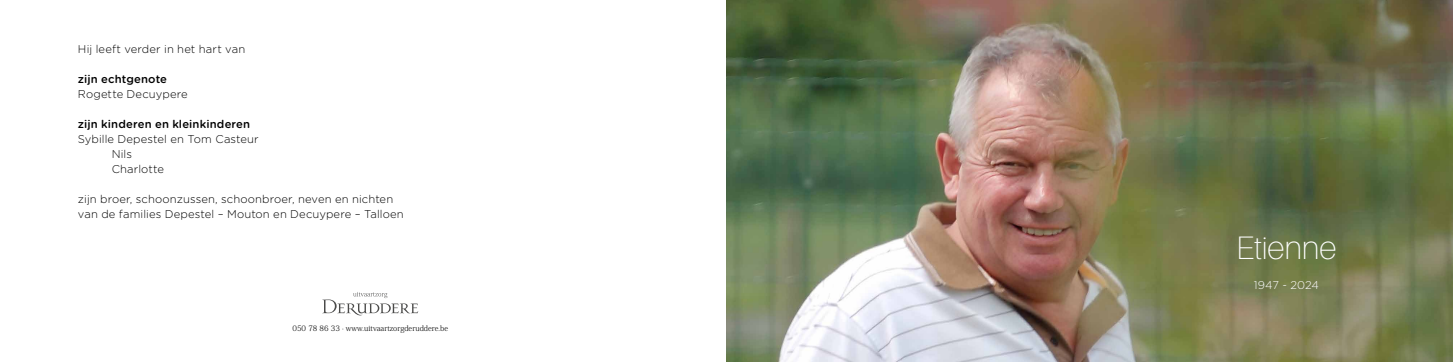
<style>
.page{position:relative;width:1453px;height:362px;background:#fff}
.page>*{position:absolute;margin:0;border:0;box-sizing:border-box;transform-origin:0 0}
.t1{font:100 32.5px "Aileron";letter-spacing:-.01em;color:#fff}
.t2{font:300 11.25px/15px "Gotham Rounded";letter-spacing:.01em;color:#000}
.t3{font:500 11.25px "Gotham Rounded";letter-spacing:.015em;color:#000}
.t4{font:300 11.25px "Gotham Rounded";letter-spacing:.01em;color:#fff}
.t5{font:300 7.5px "Koz Min Pro";color:#000}
</style>
<div class="page">
<img style="left:726px;top:0;width:727px;height:361px">
<svg style="left:322px;top:292px;width:96px;height:23px"></svg>
<p class="t2" style="left:78px;top:41px;width:169px">Hij leeft verder in het hart van</p>
<p class="t3" style="left:78px;top:71px;width:91px">zijn echtgenote</p>
<p class="t2" style="left:78px;top:86px;width:111px">Rogette Decuypere</p>
<p class="t3" style="left:78px;top:116px;width:174px">zijn kinderen en kleinkinderen</p>
<p class="t2" style="left:112px;top:131px;width:149px;text-indent:-34px">Sybille Depestel en Tom Casteur<br>Nils<br>Charlotte</p>
<p class="t2" style="left:78px;top:191px;width:327px">zijn broer, schoonzussen, schoonbroer, neven en nichten van de families Depestel – Mouton en Decuypere – Talloen</p>
<p class="t5" style="left:292px;top:323px;width:157px">050 78 86 33 · www.uitvaartzorgderuddere.be</p>
<h1 class="t1" style="left:1236px;top:230px;width:102px">Etienne</h1>
<p class="t4" style="left:1254px;top:277px;width:67px">1947 - 2024</p>
</div>
